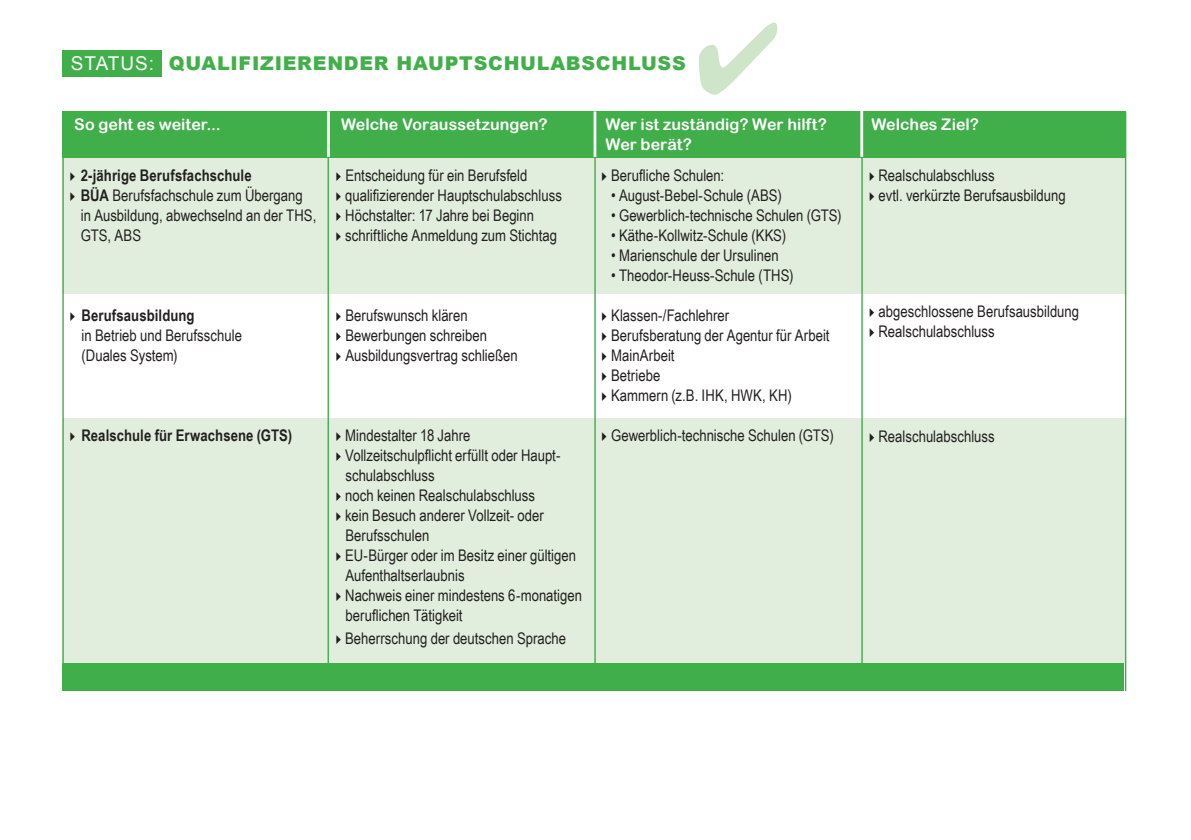
<style>
.page{position:relative;width:1191px;height:840px;background:#fff}
.page>*{position:absolute;margin:0;border:0;box-sizing:border-box;transform-origin:0 0}
.t1{font:900 19px "Arial";letter-spacing:.04em;color:#42af4a}
.t2{font:16px/20px "Arial Narrow";color:#231f20}
.t3{font:16px/20px "Arial Rounded MT Bold";letter-spacing:.005em;color:#fff}
.t4{font:700 16px "Arial Narrow";letter-spacing:.005em;color:#231f20}
.s1{font-weight:400;color:#fff}
.s2{font-weight:700}
</style>
<div class="page">
<div style="left:62px;top:418px;width:1064px;height:245px;background:#e1eedd"></div>
<div style="left:62px;top:50px;width:100px;height:26px;background:#40ae49"></div>
<div style="left:62px;top:150px;width:1064px;height:143px;background:#e1eedd"></div>
<div style="left:62px;top:111px;width:1064px;height:47px;background:#40ae49"></div>
<hr style="left:327px;top:111px;width:3px;height:46px;background:#fff">
<hr style="left:327px;top:158px;width:2px;height:520px;background:#40ae49">
<hr style="left:594px;top:149px;width:2px;height:520px;background:#40ae49">
<hr style="left:861px;top:150px;width:1px;height:527px;background:#40ae49">
<hr style="left:1125px;top:112px;width:1px;height:578px;background:#40ae49">
<hr style="left:62px;top:113px;width:2px;height:553px;background:#40ae49">
<hr style="left:593px;top:111px;width:3px;height:46px;background:#fff">
<hr style="left:860px;top:110px;width:3px;height:47px;background:#fff">
<div style="left:62px;top:663px;width:1062px;height:27px;background:#40ae49"></div>
<p class="t1" style="left:71px;top:49px;width:616px"><span class="s1">STATUS:</span> QUALIFIZIERENDER HAUPTSCHULABSCHLUSS</p>
<p class="t3" style="left:74px;top:114px;width:148px">So geht es weiter...</p>
<p class="t3" style="left:341px;top:114px;width:208px">Welche Voraussetzungen?</p>
<p class="t3" style="left:605px;top:114px;width:223px">Wer ist zuständig? Wer hilft?<br>Wer berät?</p>
<p class="t3" style="left:871px;top:114px;width:109px">Welches Ziel?</p>
<p class="t2" style="left:345px;top:165px;width:218px">Entscheidung für ein Berufsfeld qualifizierender Hauptschulabschluss Höchstalter: 17 Jahre bei Beginn schriftliche Anmeldung zum Stichtag</p>
<p class="t2" style="left:611px;top:165px;width:115px">Berufliche Schulen:</p>
<p class="t2" style="left:611px;top:185px;width:172px">• August-Bebel-Schule (ABS)</p>
<p class="t2" style="left:611px;top:205px;width:232px">• Gewerblich-technische Schulen (GTS)</p>
<p class="t2" style="left:611px;top:225px;width:176px">• Käthe-Kollwitz-Schule (KKS)</p>
<p class="t2" style="left:611px;top:245px;width:169px">• Marienschule der Ursulinen</p>
<p class="t2" style="left:611px;top:265px;width:184px">• Theodor-Heuss-Schule (THS)</p>
<p class="t2" style="left:611px;top:305px;width:220px">Klassen-/Fachlehrer<br>Berufsberatung der Agentur für Arbeit<br>MainArbeit<br>Betriebe<br>Kammern (z.B. IHK, HWK, KH)</p>
<p class="t2" style="left:611px;top:425px;width:224px">Gewerblich-technische Schulen (GTS)</p>
<p class="t2" style="left:81px;top:165px;width:237px"><span class="s2">2-jährige Berufsfachschule<br>BÜA</span> Berufsfachschule zum Übergang in Ausbildung, abwechselnd an der THS,<br>GTS, ABS</p>
<p class="t2" style="left:878px;top:165px;width:189px">Realschulabschluss<br>evtl. verkürzte Berufsausbildung</p>
<p class="t2" style="left:878px;top:300px;width:202px">abgeschlossene Berufsausbildung<br>Realschulabschluss</p>
<p class="t4" style="left:81px;top:303px;width:115px">Berufsausbildung</p>
<p class="t2" style="left:81px;top:325px;width:162px">in Betrieb und Berufsschule (Duales System)</p>
<p class="t2" style="left:345px;top:305px;width:174px">Berufswunsch klären<br>Bewerbungen schreiben<br>Ausbildungsvertrag schließen</p>
<p class="t4" style="left:81px;top:423px;width:212px">Realschule für Erwachsene (GTS)</p>
<p class="t2" style="left:345px;top:425px;width:238px">Mindestalter 18 Jahre<br>Vollzeitschulpflicht erfüllt oder Haupt&shy;schulabschluss<br>noch keinen Realschulabschluss<br>kein Besuch anderer Vollzeit- oder<br>Berufsschulen<br>EU-Bürger oder im Besitz einer gültigen<br>Aufenthaltserlaubnis<br>Nachweis einer mindestens 6-monatigen beruflichen Tätigkeit</p>
<p class="t2" style="left:345px;top:627px;width:222px">Beherrschung der deutschen Sprache</p>
<p class="t2" style="left:878px;top:425px;width:118px">Realschulabschluss</p>
</div>
